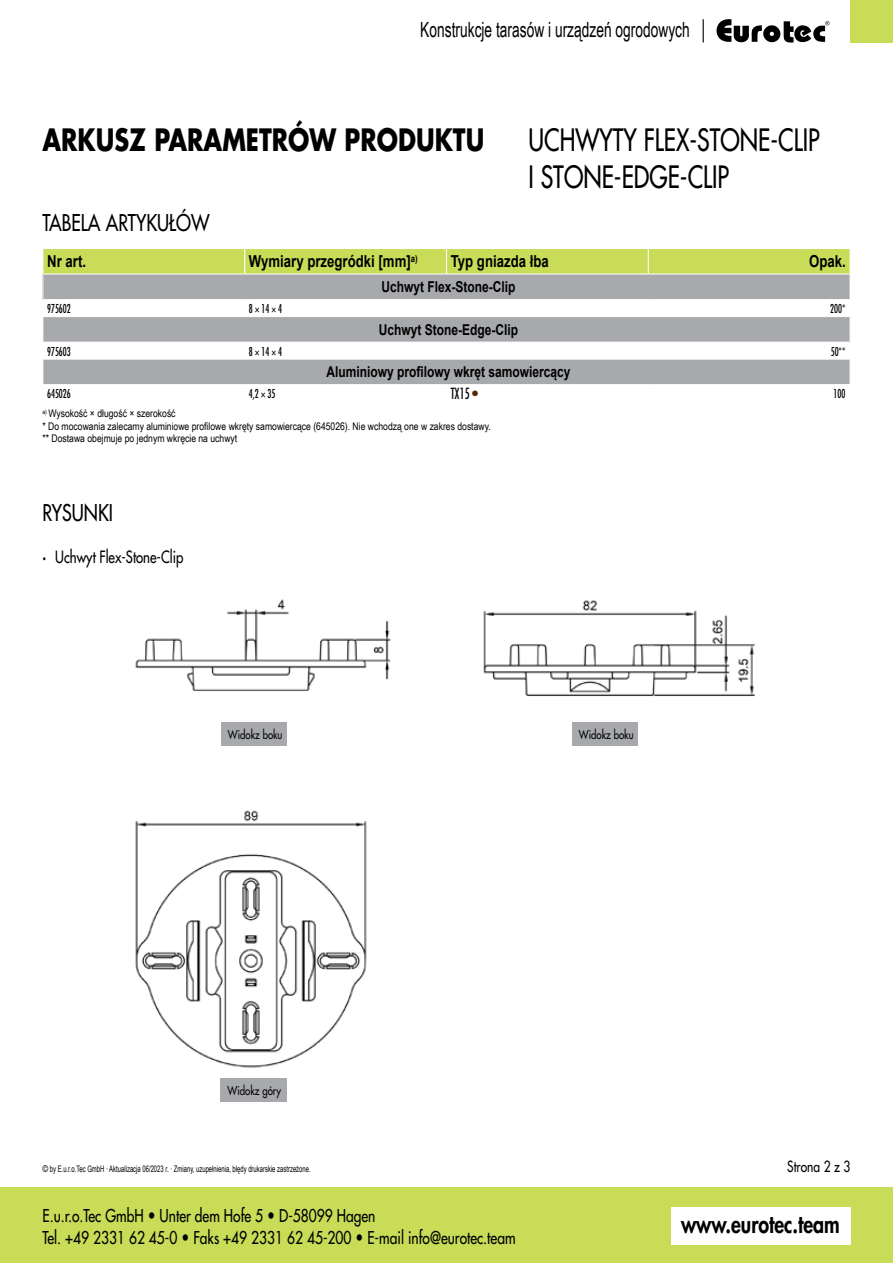
<style>
.page{position:relative;width:893px;height:1263px;background:#fff}
.page>*{position:absolute;margin:0;border:0;box-sizing:border-box;transform-origin:0 0}
.t1{font:500 30px/37.5px "Futura Std";color:#000;scale:.78 1}
.t2{font:700 30px "Futura Std";color:#000;scale:.8 1}
.t3{font:800 24.3px "Futura Std";color:#000;scale:.8 1}
.t4{font:500 22.5px "Futura Std";color:#000;scale:.8 1}
.t5{font:21px "Arial Narrow";color:#000;scale:.8 1}
.t6{font:500 17.25px/22.5px "Futura Std";color:#000;scale:.8 1}
.t7{font:700 16.5px "Arial";color:#000;scale:.8 1}
.t8{font:500 16.5px "Futura Std";color:#000;scale:.8 1}
.t9{font:700 15px "Arial";color:#000;scale:.8 1}
.t10{font:500 15px "Futura Std";color:#000;scale:.8 1}
.t11{font:condensed 15px "Futura Std";color:#000;scale:.8 1}
.t12{font:condensed 12px "Futura Std";color:#000;scale:.8 1}
.t13{font:500 12px "Futura Std";color:#000;scale:.8 1}
.t14{font:10.5px/12.6px "Arial Narrow";color:#000}
.t15{font:9px "Arial Narrow";color:#000;scale:.8 1}
.s1{color:#552500}
.s2{font-weight:800}
.s3{font-family:"Futura Std";font-weight:500}
</style>
<div class="page">
<div style="left:0;top:1187px;width:893px;height:76px;background:#c9dc58"></div>
<div style="left:671px;top:1208px;width:179px;height:37px;background:#fff"></div>
<div style="left:850px;top:0;width:43px;height:43px;background:#c9dc58"></div>
<svg style="left:716px;top:19px;width:114px;height:24px"></svg>
<svg style="left:703px;top:19px;width:1px;height:24px"></svg>
<img style="left:135px;top:810px;width:232px;height:258px">
<img style="left:135px;top:599px;width:256px;height:92px">
<div style="left:221px;top:722px;width:66px;height:23px;background:#a7a9ac"></div>
<div style="left:220px;top:1078px;width:67px;height:23px;background:#a7a9ac"></div>
<div style="left:572px;top:722px;width:66px;height:23px;background:#a7a9ac"></div>
<img style="left:483px;top:600px;width:272px;height:96px">
<svg style="left:43px;top:249px;width:807px;height:136px"></svg>
<h3 class="t5" style="left:420px;top:15px;width:338px">Konstrukcje tarasów i urządzeń ogrodowych</h3>
<h1 class="t2" style="left:43px;top:119px;width:554px">ARKUSZ PARAMETRÓW PRODUKTU</h1>
<h1 class="t1" style="left:529px;top:121px;width:375px">UCHWYTY FLEX-STONE-CLIP<br>I STONE-EDGE-CLIP</h1>
<h3 class="t4" style="left:43px;top:209px;width:210px">TABELA ARTYKUŁÓW</h3>
<h3 class="t7" style="left:47px;top:250px;width:50px">Nr art.</h3>
<h3 class="t7" style="left:249px;top:250px;width:212px">Wymiary przegródki [mm]<sup>a)</sup></h3>
<h3 class="t7" style="left:451px;top:250px;width:124px">Typ gniazda łba</h3>
<h3 class="t7" style="left:809px;top:250px;width:47px">Opak.</h3>
<h3 class="t9" style="left:381px;top:276px;width:169px">Uchwyt Flex-Stone-Clip</h3>
<p class="t12" style="left:47px;top:301px;width:31px">975602</p>
<p class="t12" style="left:249px;top:301px;width:43px">8 × 14 × 4</p>
<p class="t12" style="left:830px;top:301px;width:21px">200*</p>
<h3 class="t9" style="left:379px;top:319px;width:176px">Uchwyt Stone-Edge-Clip</h3>
<p class="t12" style="left:47px;top:344px;width:31px">975603</p>
<p class="t12" style="left:249px;top:344px;width:43px">8 × 14 × 4</p>
<p class="t12" style="left:831px;top:344px;width:20px">50**</p>
<h3 class="t9" style="left:326px;top:361px;width:307px">Aluminiowy profilowy wkręt samowiercący</h3>
<p class="t12" style="left:47px;top:386px;width:31px">645026</p>
<p class="t12" style="left:249px;top:386px;width:35px">4,2 × 35</p>
<h3 class="t11" style="left:451px;top:385px;width:36px">TX15 <span class="s1">•</span></h3>
<p class="t12" style="left:834px;top:386px;width:16px">100</p>
<p class="t14" style="left:43px;top:407px;width:450px"><sup>a)</sup> Wysokość × długość × szerokość<br>* Do mocowania zalecamy aluminiowe profilowe wkręty samowiercące (645026). Nie wchodzą one w zakres dostawy. ** Dostawa obejmuje po jednym wkręcie na uchwyt</p>
<h3 class="t4" style="left:43px;top:499px;width:90px">RYSUNKI</h3>
<h3 class="t8" style="left:43px;top:547px;width:178px"><span class="s2">·</span> Uchwyt Flex-Stone-Clip</h3>
<p class="t13" style="left:228px;top:727px;width:70px">Widokz boku</p>
<p class="t13" style="left:228px;top:1083px;width:69px">Widokz góry</p>
<p class="t13" style="left:579px;top:727px;width:70px">Widokz boku</p>
<p class="t15" style="left:43px;top:1163px;width:337px"><span class="s3">©</span> by E.u.r.o.Tec GmbH · Aktualizacja 06/2023 r. · Zmiany, uzupełnienia, błędy drukarskie zastrzeżone.</p>
<h3 class="t10" style="left:787px;top:1157px;width:80px">Strona 2 z 3</h3>
<h3 class="t6" style="left:43px;top:1204px;width:593px">E.u.r.o.Tec GmbH <span class="s2">•</span> Unter dem Hofe 5 <span class="s2">•</span> D-58099 Hagen<br>Tel. +49 2331 62 45-0 <span class="s2">•</span> Faks +49 2331 62 45-200 <span class="s2">•</span> E-mail info@eurotec.team</h3>
<h2 class="t3" style="left:681px;top:1208px;width:200px">www.eurotec.team</h2>
</div>
